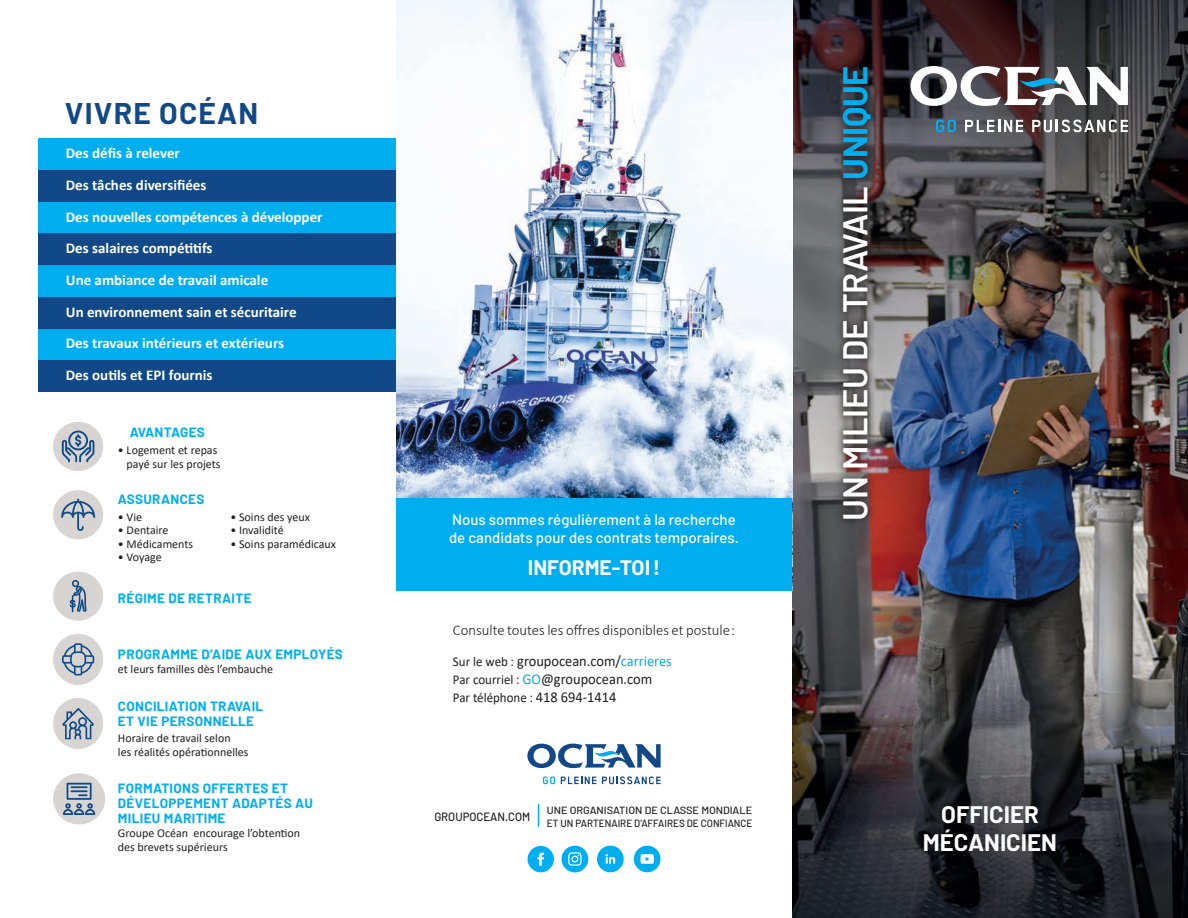
<style>
.page{position:relative;width:1188px;height:918px;background:#fff}
.page>*{position:absolute;margin:0;border:0;box-sizing:border-box;transform-origin:0 0}
.t1{font:600 34.5px "Barlow";letter-spacing:-.01em;color:#fff}
.t2{font:700 30px "Barlow";letter-spacing:.04em;color:#114988}
.t3{font:700 24px/28.5px "Barlow";color:#fff;text-align:center}
.t4{font:700 21px "Barlow";color:#fff}
.t5{font:700 15px/31.7px "Calibri";color:#fff}
.t6{font:300 15px/31.5px "Calibri";color:#231f20}
.t7{font:500 15px/18px "Barlow";color:#fff}
.t8{font:15px "Calibri";color:#231f20;scale:.96 1}
.t9{font:700 13.5px/15px "Barlow";letter-spacing:.025em;color:#00aeef}
.t10{font:13.5px "Calibri";color:#231f20;scale:.96 1}
.t11{font:12px/14.4px "Calibri";color:#231f20}
.t12{font:500 12px "Barlow";color:#231f20;scale:.95 1}
.t13{font:500 10.5px/12.6px "Barlow";color:#231f20;scale:1.04 1}
.s1{font-weight:400;font-size:13.5px}
.s2{font-weight:400}
.s3{font-weight:400;color:#00aeef}
.s4{font-size:13.5px}
.s5{color:#00aeef}
.s6{font-size:15px}
.s7{font-weight:700;color:#00aeef}
</style>
<div class="page">
<img style="left:792px;top:0;width:396px;height:918px">
<div style="left:528px;top:846px;width:26px;height:26px;background:#00aeef;border-radius:50%"></div>
<svg style="left:537px;top:852px;width:7px;height:14px"></svg>
<div style="left:562px;top:846px;width:26px;height:26px;background:#00aeef;border-radius:50%"></div>
<svg style="left:568px;top:852px;width:14px;height:14px"></svg>
<div style="left:597px;top:846px;width:27px;height:26px;background:#00aeef;border-radius:50%"></div>
<svg style="left:606px;top:854px;width:9px;height:10px"></svg>
<div style="left:634px;top:846px;width:27px;height:26px;background:#00aeef;border-radius:50%"></div>
<svg style="left:640px;top:854px;width:14px;height:10px"></svg>
<svg style="left:911px;top:66px;width:217px;height:40px"></svg>
<svg style="left:936px;top:120px;width:20px;height:12px"></svg>
<svg style="left:965px;top:120px;width:58px;height:12px"></svg>
<svg style="left:1032px;top:120px;width:96px;height:12px"></svg>
<svg style="left:527px;top:744px;width:134px;height:24px"></svg>
<svg style="left:543px;top:777px;width:12px;height:7px"></svg>
<svg style="left:561px;top:777px;width:35px;height:7px"></svg>
<svg style="left:602px;top:776px;width:59px;height:8px"></svg>
<div style="left:834px;top:58px;width:46px;height:470px;background:#231f20;opacity:.65"></div>
<svg style="left:538px;top:804px;width:1px;height:23px"></svg>
<img style="left:396px;top:0;width:396px;height:498px">
<div style="left:39px;top:138px;width:357px;height:32px;background:#00aeef"></div>
<div style="left:39px;top:328px;width:357px;height:32px;background:#00aeef"></div>
<div style="left:39px;top:360px;width:357px;height:32px;background:#114988"></div>
<div style="left:39px;top:265px;width:357px;height:31px;background:#00aeef"></div>
<div style="left:39px;top:202px;width:357px;height:31px;background:#00aeef"></div>
<div style="left:39px;top:170px;width:357px;height:32px;background:#114988"></div>
<div style="left:39px;top:233px;width:357px;height:32px;background:#114988"></div>
<div style="left:39px;top:297px;width:357px;height:31px;background:#114988"></div>
<div style="left:53px;top:698px;width:50px;height:51px;background:#d7d4d2;border-radius:50%"></div>
<svg style="left:62px;top:708px;width:32px;height:31px"></svg>
<div style="left:53px;top:773px;width:52px;height:51px;background:#d7d4d2;border-radius:50%"></div>
<svg style="left:63px;top:783px;width:32px;height:32px"></svg>
<div style="left:53px;top:634px;width:50px;height:51px;background:#d7d4d2;border-radius:50%"></div>
<svg style="left:62px;top:643px;width:32px;height:33px"></svg>
<div style="left:53px;top:490px;width:50px;height:49px;background:#d7d4d2;border-radius:50%"></div>
<svg style="left:61px;top:499px;width:34px;height:32px"></svg>
<div style="left:53px;top:572px;width:50px;height:49px;background:#d7d4d2;border-radius:50%"></div>
<svg style="left:70px;top:580px;width:17px;height:32px"></svg>
<div style="left:53px;top:422px;width:50px;height:49px;background:#d7d4d2;border-radius:50%"></div>
<svg style="left:62px;top:431px;width:32px;height:31px"></svg>
<div style="left:396px;top:498px;width:396px;height:92px;background:#00aeef"></div>
<h2 class="t2" style="left:65px;top:94px;width:195px">VIVRE OCÉAN</h2>
<p class="t5" style="left:66px;top:137px;width:116px">Des défis à relever</p>
<p class="t5" style="left:66px;top:169px;width:142px">Des tâches diversifiées</p>
<p class="t5" style="left:66px;top:201px;width:258px">Des nouvelles compétences à développer</p>
<p class="t5" style="left:66px;top:232px;width:148px">Des salaires compétitifs</p>
<p class="t5" style="left:66px;top:264px;width:204px">Une ambiance de travail amicale</p>
<p class="t5" style="left:66px;top:296px;width:232px">Un environnement sain et sécuritaire</p>
<p class="t5" style="left:66px;top:327px;width:220px">Des travaux intérieurs et extérieurs<br>Des outils et EPI fournis</p>
<p class="t9" style="left:130px;top:425px;width:77px">AVANTAGES</p>
<p class="t11" style="left:118px;top:443px;width:104px;line-height:13.5px;text-align:right">• Logement et repas payé sur les projets</p>
<p class="t9" style="left:118px;top:491px;width:88px">ASSURANCES</p>
<p class="t11" style="left:118px;top:509px;width:26px">• Vie</p>
<p class="t11" style="left:118px;top:523px;width:52px">• Dentaire</p>
<p class="t11" style="left:118px;top:536px;width:77px">• Médicaments</p>
<p class="t11" style="left:118px;top:550px;width:45px">• Voyage</p>
<p class="t11" style="left:230px;top:509px;width:81px">• Soins des yeux</p>
<p class="t11" style="left:230px;top:523px;width:55px">• Invalidité</p>
<p class="t11" style="left:230px;top:536px;width:107px">• Soins paramédicaux</p>
<p class="t9" style="left:118px;top:591px;width:135px">RÉGIME DE RETRAITE</p>
<p class="t9" style="left:118px;top:647px;width:226px">PROGRAMME D’AIDE AUX EMPLOYÉS</p>
<p class="t11" style="left:118px;top:662px;width:157px">et leurs familles dès l’embauche</p>
<p class="t9" style="left:118px;top:699px;width:147px">CONCILIATION TRAVAIL<br>ET VIE PERSONNELLE</p>
<p class="t11" style="left:118px;top:730px;width:132px">Horaire de travail selon<br>les réalités opérationnelles</p>
<p class="t9" style="left:118px;top:780px;width:196px">FORMATIONS OFFERTES ET<br>DÉVELOPPEMENT ADAPTÉS AU<br>MILIEU MARITIME</p>
<p class="t11" style="left:118px;top:826px;width:184px">Groupe Océan encourage l’obtention des brevets supérieurs</p>
<p class="t7" style="left:449px;top:511px;width:291px">Nous sommes régulièrement à la recherche de candidats pour des contrats temporaires.</p>
<h3 class="t4" style="left:528px;top:555px;width:134px">INFORME-TOI!</h3>
<p class="t6" style="left:453px;top:614px;width:284px">Consulte toutes les offres disponibles et postule :<br><span class="s1">Sur le web :</span> <span class="s2">groupocean.com/</span><span class="s3">carrieres</span></p>
<p class="t8" style="left:453px;top:669px;width:209px"><span class="s4">Par courriel :</span> <span class="s5">GO</span>@groupocean.com</p>
<p class="t10" style="left:453px;top:688px;width:172px">Par téléphone : <span class="s6">418 694-1414</span></p>
<p class="t12" style="left:434px;top:810px;width:102px">GROUPOCEAN.COM</p>
<p class="t13" style="left:547px;top:804px;width:199px">UNE ORGANISATION DE CLASSE MONDIALE<br>ET UN PARTENAIRE D’AFFAIRES DE CONFIANCE</p>
<h1 class="t1" style="left:834px;top:521px;width:456px;rotate:-90deg">UN MILIEU DE TRAVAIL <span class="s7">UNIQUE</span></h1>
<h3 class="t3" style="left:923px;top:800px;width:136px">OFFICIER<br>MÉCANICIEN</h3>
</div>
